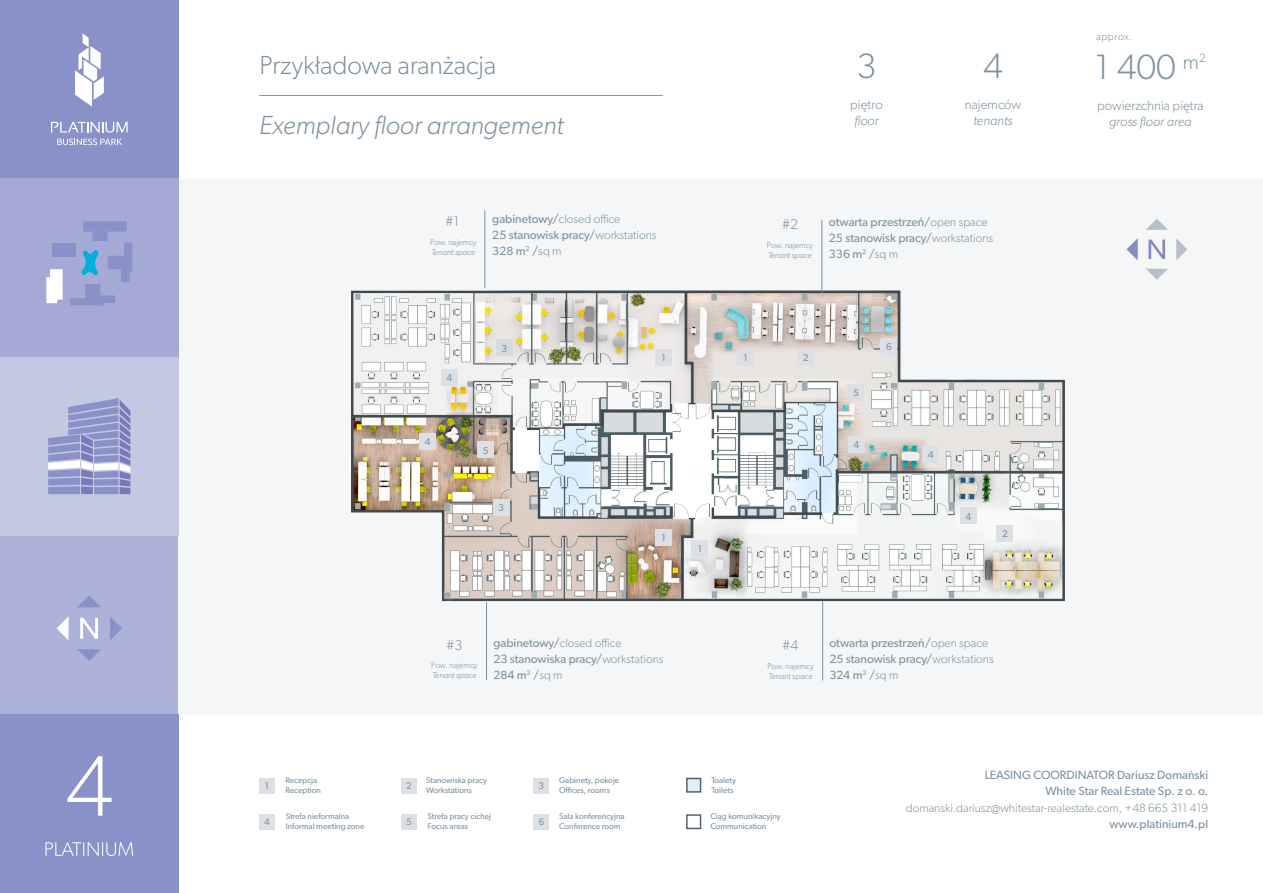
<style>
.page{position:relative;width:1263px;height:893px;background:#fff}
.page>*{position:absolute;margin:0;border:0;box-sizing:border-box;transform-origin:0 0}
.t1{font:300 85.5px "Gibson";color:#fff}
.t2{font:300 35.25px "Gibson";color:#7e929f}
.t3{font:italic 300 26.25px "Gibson";color:#7e929f}
.t4{font:300 26.25px "Gibson";color:#7e929f}
.t5{font:300 14.25px "Gibson";color:#7e929f}
.t6{font:300 13.35px "Gibson";color:#7e929f}
.t7{font:italic 300 13.35px "Gibson";color:#7e929f}
.t8{font:12px/16px "Gibson";color:#7e929f}
.t9{font:300 12px "Gibson";color:#7e929f}
.t10{font:300 10.5px "Gibson";letter-spacing:.05em;color:#7e929f}
.t11{font:9.9px "Gibson";color:#7e929f}
.t12{font:9.45px "Gibson";color:#7e929f}
.t13{font:300 8.4px "Gibson";color:#7e929f}
.t14{font:italic 300 8.4px "Gibson";color:#7e929f}
.t15{font:8.25px/9.9px "Gibson";color:#7e929f}
.s1{font-weight:300}
</style>
<div class="page">
<div style="left:0;top:536px;width:179px;height:178px;background:#acb2d8"></div>
<div style="left:179px;top:179px;width:1084px;height:535px;background:#f5f6f7"></div>
<div style="left:686px;top:778px;width:15px;height:15px;background:#ddefff;border:2px solid #55636c"></div>
<div style="left:686px;top:814px;width:15px;height:15px;background:#fff;border:2px solid #55636c"></div>
<svg style="left:78px;top:595px;width:23px;height:12px"></svg>
<svg style="left:77px;top:649px;width:24px;height:12px"></svg>
<svg style="left:110px;top:617px;width:12px;height:23px"></svg>
<svg style="left:57px;top:616px;width:12px;height:24px"></svg>
<svg style="left:80px;top:618px;width:18px;height:21px"></svg>
<hr style="left:259px;top:95px;width:404px;height:1px;background:#7e929f">
<div style="left:259px;top:778px;width:16px;height:15px;background:#dce0e4"></div>
<div style="left:259px;top:814px;width:16px;height:16px;background:#dce0e4"></div>
<div style="left:401px;top:778px;width:16px;height:15px;background:#dce0e4"></div>
<div style="left:401px;top:814px;width:16px;height:15px;background:#dce0e4"></div>
<div style="left:533px;top:778px;width:16px;height:15px;background:#dce0e4"></div>
<div style="left:534px;top:814px;width:15px;height:15px;background:#dce0e4"></div>
<div style="left:0;top:0;width:179px;height:179px;background:#8991c8"></div>
<div style="left:0;top:179px;width:179px;height:178px;background:#a4aad5"></div>
<div style="left:0;top:357px;width:179px;height:179px;background:#c4c8e3"></div>
<svg style="left:51px;top:122px;width:77px;height:11px"></svg>
<svg style="left:57px;top:139px;width:65px;height:6px"></svg>
<svg style="left:75px;top:33px;width:29px;height:74px"></svg>
<div style="left:0;top:714px;width:179px;height:179px;background:#8991c8"></div>
<svg style="left:45px;top:842px;width:88px;height:14px"></svg>
<svg style="left:46px;top:269px;width:17px;height:34px"></svg>
<div style="left:52px;top:243px;width:24px;height:14px;background:#8991c8"></div>
<svg style="left:70px;top:221px;width:62px;height:84px"></svg>
<svg style="left:48px;top:398px;width:82px;height:96px"></svg>
<svg style="left:1146px;top:219px;width:22px;height:11px"></svg>
<svg style="left:1146px;top:269px;width:22px;height:11px"></svg>
<svg style="left:1176px;top:238px;width:11px;height:22px"></svg>
<svg style="left:1126px;top:238px;width:12px;height:22px"></svg>
<svg style="left:1148px;top:240px;width:17px;height:19px"></svg>
<img style="left:351px;top:254px;width:714px;height:391px">
<div style="left:655px;top:349px;width:17px;height:16px;background:#dce0e4"></div>
<div style="left:737px;top:349px;width:17px;height:16px;background:#dce0e4"></div>
<div style="left:655px;top:529px;width:17px;height:16px;background:#dce0e4"></div>
<div style="left:692px;top:540px;width:16px;height:16px;background:#dce0e4"></div>
<div style="left:496px;top:340px;width:17px;height:16px;background:#d5dbdf"></div>
<div style="left:798px;top:349px;width:16px;height:16px;background:#dce0e4"></div>
<div style="left:420px;top:433px;width:16px;height:17px;background:#dce0e4"></div>
<div style="left:997px;top:525px;width:16px;height:16px;background:#dce0e4"></div>
<div style="left:848px;top:384px;width:16px;height:16px;background:#dce0e4"></div>
<div style="left:493px;top:500px;width:16px;height:16px;background:#dce0e4"></div>
<div style="left:922px;top:446px;width:17px;height:17px;background:#dce0e4"></div>
<div style="left:960px;top:508px;width:17px;height:16px;background:#dce0e4"></div>
<div style="left:441px;top:369px;width:17px;height:16px;background:#dce0e4"></div>
<div style="left:881px;top:338px;width:16px;height:17px;background:#dce0e4"></div>
<div style="left:477px;top:442px;width:17px;height:16px;background:#dce0e4"></div>
<div style="left:848px;top:436px;width:16px;height:16px;background:#dce0e4"></div>
<hr style="left:484px;top:210px;width:1px;height:78px;background:#7e929f">
<hr style="left:486px;top:602px;width:1px;height:78px;background:#7e929f">
<hr style="left:822px;top:601px;width:1px;height:79px;background:#7e929f">
<hr style="left:821px;top:220px;width:1px;height:73px;background:#7e929f">
<h1 class="t1" style="left:65px;top:735px;width:49px">4</h1>
<p class="t10" style="left:1096px;top:30px;width:38px">approx.</p>
<h3 class="t4" style="left:259px;top:50px;width:238px">Przykładowa aranżacja</h3>
<h3 class="t3" style="left:259px;top:109px;width:306px">Exemplary floor arrangement</h3>
<h2 class="t2" style="left:857px;top:45px;width:21px">3</h2>
<p class="t6" style="left:850px;top:97px;width:34px">piętro</p>
<p class="t7" style="left:854px;top:113px;width:26px">floor</p>
<h2 class="t2" style="left:983px;top:45px;width:21px">4</h2>
<p class="t6" style="left:965px;top:97px;width:58px">najemców</p>
<p class="t7" style="left:973px;top:113px;width:41px">tenants</p>
<h2 class="t2" style="left:1095px;top:45px;width:112px">1 400 <sup>m</sup><sup>2</sup></h2>
<p class="t6" style="left:1097px;top:97px;width:108px">powierzchnia piętra</p>
<p class="t7" style="left:1109px;top:113px;width:84px">gross floor area</p>
<p class="t5" style="left:445px;top:212px;width:15px">#1</p>
<p class="t13" style="left:430px;top:237px;width:48px">Pow. najemcy</p>
<p class="t14" style="left:431px;top:247px;width:45px">Tenant space</p>
<p class="t8" style="left:492px;top:210px;width:166px">gabinetowy/<span class="s1">closed office<br></span>25 stanowisk pracy/<span class="s1">workstations<br></span>328 m<sup>2</sup> /<span class="s1">sq m</span></p>
<p class="t5" style="left:782px;top:216px;width:17px">#2</p>
<p class="t13" style="left:767px;top:240px;width:48px">Pow. najemcy</p>
<p class="t14" style="left:768px;top:250px;width:45px">Tenant space</p>
<p class="t8" style="left:829px;top:214px;width:166px">otwarta przestrzeń/<span class="s1">open space<br></span>25 stanowisk pracy/<span class="s1">workstations<br></span>336 m<sup>2</sup> /<span class="s1">sq m</span></p>
<p class="t11" style="left:501px;top:342px;width:7px">3</p>
<p class="t11" style="left:886px;top:341px;width:7px">6</p>
<p class="t11" style="left:661px;top:351px;width:6px">1</p>
<p class="t11" style="left:743px;top:351px;width:6px">1</p>
<p class="t11" style="left:803px;top:351px;width:7px">2</p>
<p class="t11" style="left:447px;top:372px;width:7px">4</p>
<p class="t11" style="left:853px;top:387px;width:7px">5</p>
<p class="t11" style="left:425px;top:436px;width:7px">4</p>
<p class="t11" style="left:483px;top:444px;width:7px">5</p>
<p class="t11" style="left:853px;top:438px;width:7px">4</p>
<p class="t11" style="left:928px;top:449px;width:7px">4</p>
<p class="t11" style="left:498px;top:502px;width:7px">3</p>
<p class="t11" style="left:965px;top:510px;width:7px">4</p>
<p class="t11" style="left:661px;top:531px;width:6px">1</p>
<p class="t11" style="left:1002px;top:527px;width:7px">2</p>
<p class="t11" style="left:698px;top:543px;width:6px">1</p>
<p class="t5" style="left:447px;top:636px;width:17px">#3</p>
<p class="t13" style="left:431px;top:660px;width:48px">Pow. najemcy</p>
<p class="t14" style="left:432px;top:670px;width:45px">Tenant space</p>
<p class="t8" style="left:493px;top:634px;width:172px">gabinetowy/<span class="s1">closed office<br></span>23 stanowiska pracy/<span class="s1">workstations<br></span>284 m<sup>2</sup> /<span class="s1">sq m</span></p>
<p class="t5" style="left:783px;top:636px;width:17px">#4</p>
<p class="t13" style="left:767px;top:661px;width:48px">Pow. najemcy</p>
<p class="t14" style="left:768px;top:671px;width:45px">Tenant space</p>
<p class="t8" style="left:829px;top:634px;width:166px">otwarta przestrzeń/<span class="s1">open space<br></span>25 stanowisk pracy/<span class="s1">workstations<br></span>324 m<sup>2</sup> /<span class="s1">sq m</span></p>
<p class="t12" style="left:265px;top:780px;width:6px">1</p>
<p class="t12" style="left:264px;top:816px;width:7px">4</p>
<p class="t15" style="left:285px;top:775px;width:37px">Recepcja<br>Reception</p>
<p class="t15" style="left:286px;top:811px;width:80px">Strefa nieformalna<br>Informal meeting zone</p>
<p class="t12" style="left:406px;top:780px;width:7px">2</p>
<p class="t12" style="left:406px;top:816px;width:7px">5</p>
<p class="t15" style="left:426px;top:775px;width:62px">Stanowiska pracy<br>Workstations</p>
<p class="t15" style="left:428px;top:811px;width:65px">Strefa pracy cichej<br>Focus areas</p>
<p class="t12" style="left:539px;top:780px;width:7px">3</p>
<p class="t12" style="left:539px;top:816px;width:7px">6</p>
<p class="t15" style="left:559px;top:775px;width:62px">Gabinety, pokoje<br>Offices, rooms</p>
<p class="t15" style="left:559px;top:811px;width:67px">Sala konferencyjna<br>Conference room</p>
<p class="t15" style="left:711px;top:775px;width:26px">Toalety<br>Toilets</p>
<p class="t15" style="left:710px;top:811px;width:72px">Ciąg komunikacyjny<br>Communication</p>
<p class="t8" style="left:985px;top:766px;width:225px;line-height:16.5px;text-align:right">LEASING COORDINATOR Dariusz Domański<br>White Star Real Estate Sp. z o. o.</p>
<p class="t9" style="left:906px;top:800px;width:304px">domanski.dariusz@whitestar-realestate.com, +48 665 311 419</p>
<p class="t8" style="left:1109px;top:816px;width:100px">www.platinium4.pl</p>
</div>
